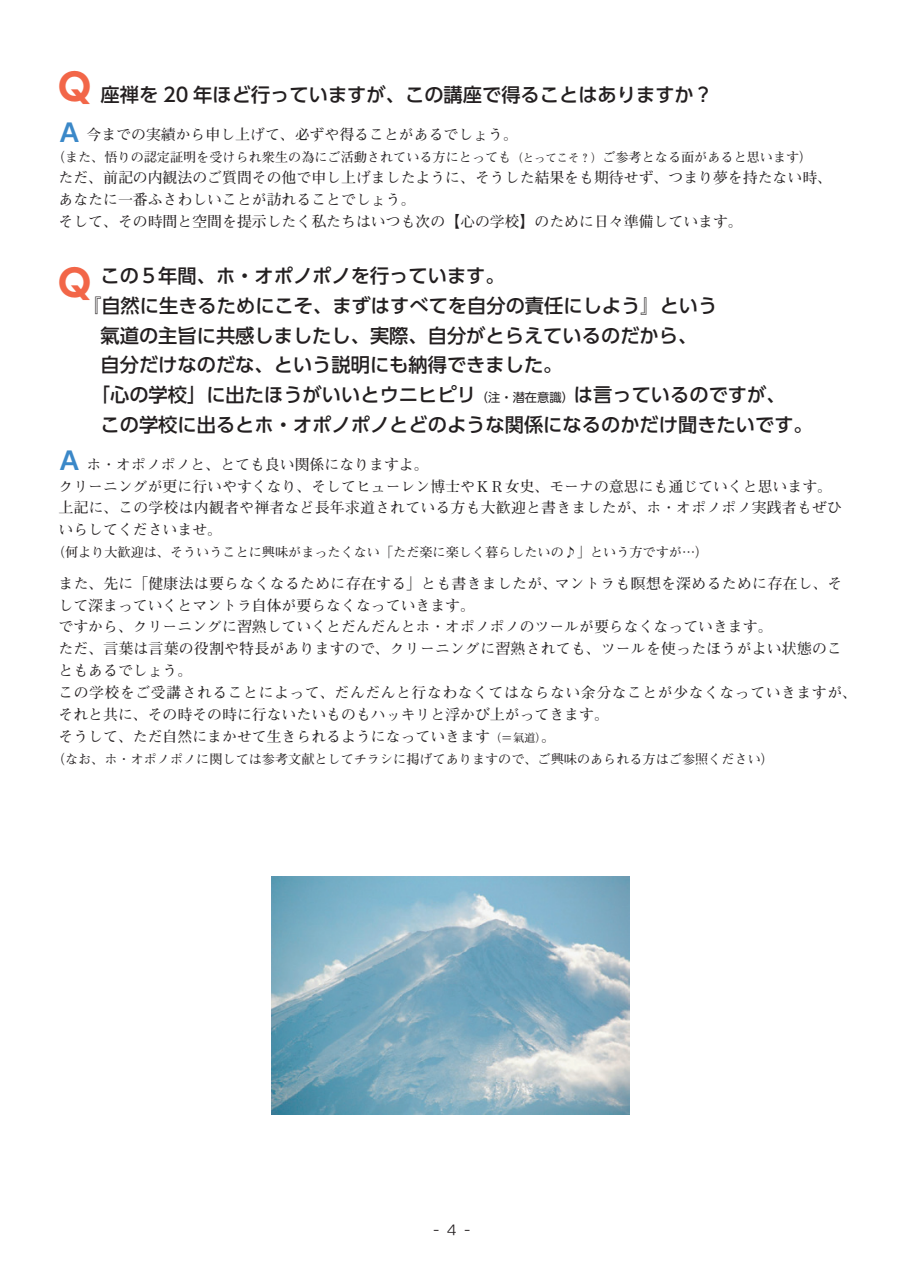
<style>
.page{position:relative;width:903px;height:1275px;background:#fff}
.page>*{position:absolute;margin:0;border:0;box-sizing:border-box;transform-origin:0 0}
.t1{font:700 36.75px "UD Shin Go Pro";color:#f26648}
.t2{font:700 24.5px "UD Shin Go Pro De";color:#3b88c8}
.t3{font:500 19.25px "UD Shin Go Pro";color:#231f20}
.t4{font:700 14.88px/21.9px "Futo Min A101 Pro";color:#231f20}
.t5{font:14px "C4 Beogo L";color:#231f20}
.t6{font:700 13.12px "Futo Min A101 Pro";color:#231f20}
.s1{font-size:11.38px}
.s2{font-weight:400;font-size:12.25px}
</style>
<div class="page">
<img style="left:272px;top:876px;width:357px;height:238px">
<p class="t1" style="left:58px;top:57px;width:35px">Q</p>
<p class="t2" style="left:60px;top:112px;width:21px">A</p>
<p class="t3" style="left:100px;top:79px;width:614px">座禅を 20 年ほど行っていますが、この講座で得ることはありますか？</p>
<p class="t4" style="left:86px;top:121px;width:433px">今までの実績から申し上げて、必ずや得ることがあるでしょう。</p>
<p class="t6" style="left:52px;top:146px;width:762px">（また、悟りの認定証明を受けられ衆生の為にご活動されている方にとっても<span class="s1">（とってこそ？）</span>ご参考となる面があると思います）</p>
<p class="t4" style="left:58px;top:165px;width:775px">ただ、前記の内観法のご質問その他で申し上げましたように、そうした結果をも期待せず、つまり夢を持たない時、あなたに一番ふさわしいことが訪れることでしょう。<br>そして、その時間と空間を提示したく私たちはいつも次の【心の学校】のために日々準備しています。</p>
<p class="t3" style="left:100px;top:260px;width:406px">この５年間、ホ・オポノポノを行っています。</p>
<p class="t3" style="left:82px;top:290px;width:637px">『自然に生きるためにこそ、まずはすべてを自分の責任にしよう』という</p>
<p class="t3" style="left:100px;top:320px;width:598px">氣道の主旨に共感しましたし、実際、自分がとらえているのだから、</p>
<p class="t3" style="left:100px;top:349px;width:464px">自分だけなのだな、という説明にも納得できました。</p>
<p class="t3" style="left:100px;top:379px;width:687px">｢心の学校」に出たほうがいいとウニヒピリ<span class="s2">（注・潜在意識）</span>は言っているのですが、</p>
<p class="t3" style="left:100px;top:409px;width:714px">この学校に出るとホ・オポノポノとどのような関係になるのかだけ聞きたいです。</p>
<p class="t4" style="left:58px;top:451px;width:785px;text-indent:28px">ホ・オポノポノと、とても良い関係になりますよ。<br>クリーニングが更に行いやすくなり、そしてヒューレン博士やＫＲ女史、モーナの意思にも通じていくと思います。上記に、この学校は内観者や禅者など長年求道されている方も大歓迎と書きましたが、ホ・オポノポノ実践者もぜひいらしてくださいませ。</p>
<p class="t6" style="left:52px;top:542px;width:658px">（何より大歓迎は、そういうことに興味がまったくない「ただ楽に楽しく暮らしたいの♪」という方ですが…）</p>
<p class="t4" style="left:58px;top:570px;width:800px">また、先に「健康法は要らなくなるために存在する」とも書きましたが、マントラも瞑想を深めるために存在し、そして深まっていくとマントラ自体が要らなくなっていきます。<br>ですから、クリーニングに習熟していくとだんだんとホ・オポノポノのツールが要らなくなっていきます。<br>ただ、言葉は言葉の役割や特長がありますので、クリーニングに習熟されても、ツールを使ったほうがよい状態のこともあるでしょう。<br>この学校をご受講されることによって、だんだんと行なわなくてはならない余分なことが少なくなっていきますが、それと共に、その時その時に行ないたいものもハッキリと浮かび上がってきます。<br>そうして、ただ自然にまかせて生きられるようになっていきます<span class="s1">（＝氣道）</span>。</p>
<p class="t6" style="left:52px;top:748px;width:723px">（なお、ホ・オポノポノに関しては参考文献としてチラシに掲げてありますので、ご興味のあられる方はご参照ください）</p>
<p class="t1" style="left:58px;top:253px;width:35px">Q</p>
<p class="t2" style="left:60px;top:440px;width:21px">A</p>
<p class="t5" style="left:433px;top:1223px;width:39px">-4-</p>
</div>
